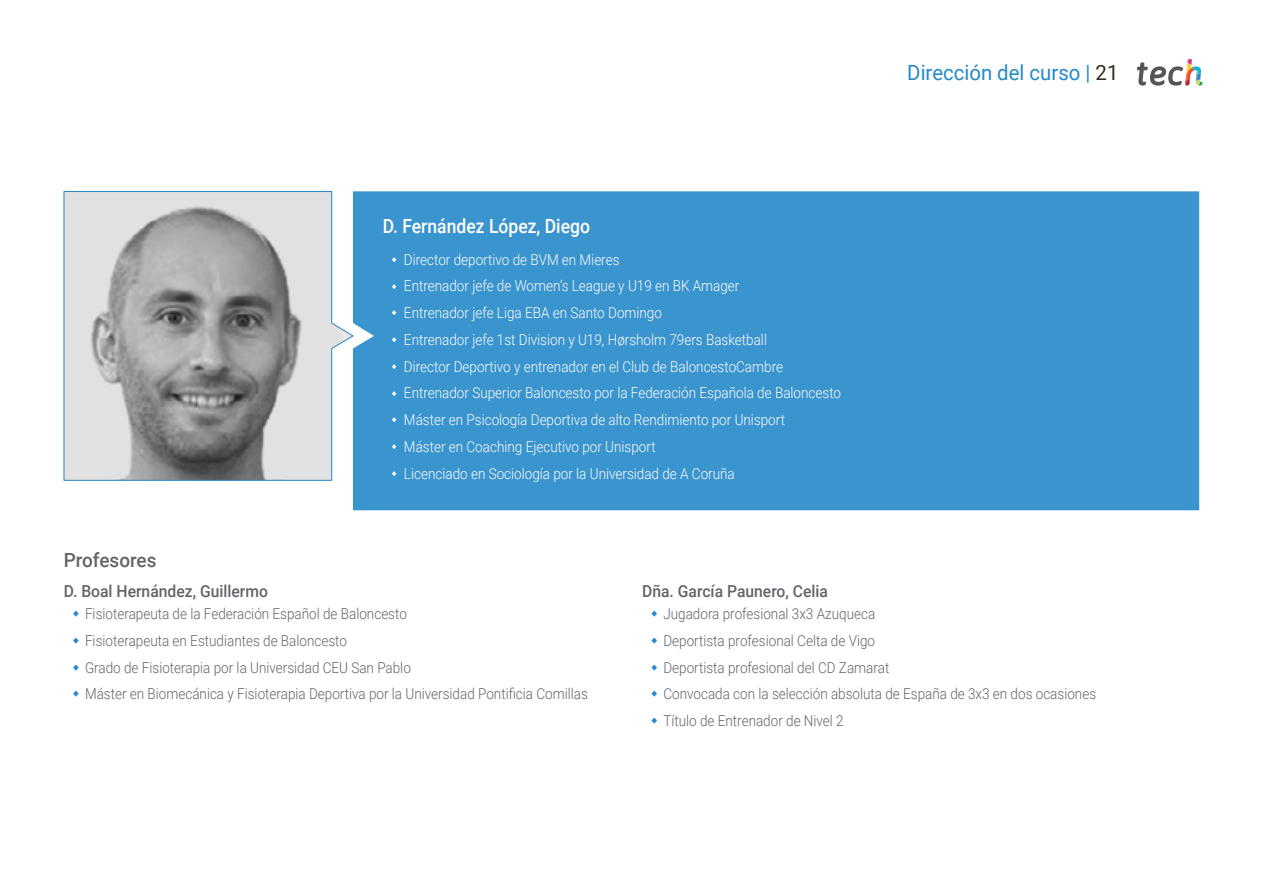
<style>
.page{position:relative;width:1263px;height:893px;background:#fff}
.page>*{position:absolute;margin:0;border:0;box-sizing:border-box;transform-origin:0 0}
.t1{font:21px "Roboto";color:#2488c9}
.t2{font:500 19.5px "Roboto";color:#fff;scale:.9 1}
.t3{font:500 19.5px "Roboto";color:#61646a}
.t4{font:500 16.5px "Roboto";color:#61646a;scale:.95 1}
.t5{font:300 15px/26.7px "Roboto";color:#fff;scale:.9 1}
.t6{font:300 15px/26.7px "Roboto";color:#61646a;scale:.9 1}
.s1{color:#312e20}
</style>
<div class="page">
<div style="left:353px;top:191px;width:846px;height:319px;background:#3a94ce"></div>
<svg style="left:1137px;top:59px;width:65px;height:27px"></svg>
<svg style="left:64px;top:191px;width:290px;height:290px;background:#b5b7b8"></svg>
<svg style="left:392px;top:257px;width:5px;height:5px"></svg>
<svg style="left:392px;top:284px;width:5px;height:5px"></svg>
<svg style="left:392px;top:310px;width:5px;height:5px"></svg>
<svg style="left:392px;top:337px;width:5px;height:5px"></svg>
<svg style="left:392px;top:364px;width:5px;height:5px"></svg>
<svg style="left:392px;top:391px;width:5px;height:5px"></svg>
<svg style="left:392px;top:417px;width:5px;height:5px"></svg>
<svg style="left:392px;top:444px;width:5px;height:5px"></svg>
<svg style="left:392px;top:471px;width:5px;height:5px"></svg>
<h2 class="t2" style="left:383px;top:212px;width:232px">D. Fernández López, Diego</h2>
<p class="t5" style="left:404px;top:245px;width:487px">Director deportivo de BVM en Mieres<br>Entrenador jefe de Women’s League y U19 en BK Amager<br>Entrenador jefe Liga EBA en Santo Domingo<br>Entrenador jefe 1st Division y U19, Hørsholm 79ers Basketball<br>Director Deportivo y entrenador en el Club de BaloncestoCambre Entrenador Superior Baloncesto por la Federación Española de Baloncesto Máster en Psicología Deportiva de alto Rendimiento por Unisport<br>Máster en Coaching Ejecutivo por Unisport<br>Licenciado en Sociología por la Universidad de A Coruña</p>
<h1 class="t1" style="left:907px;top:57px;width:213px">Dirección del curso | <span class="s1">21</span></h1>
<h2 class="t3" style="left:64px;top:547px;width:94px">Profesores</h2>
<p class="t4" style="left:64px;top:579px;width:216px">D. Boal Hernández, Guillermo</p>
<p class="t6" style="left:85px;top:600px;width:560px">Fisioterapeuta de la Federación Español de Baloncesto<br>Fisioterapeuta en Estudiantes de Baloncesto<br>Grado de Fisioterapia por la Universidad CEU San Pablo<br>Máster en Biomecánica y Fisioterapia Deportiva por la Universidad Pontificia Comillas</p>
<p class="t4" style="left:642px;top:579px;width:197px">Dña. García Paunero, Celia</p>
<p class="t6" style="left:663px;top:600px;width:482px">Jugadora profesional 3x3 Azuqueca<br>Deportista profesional Celta de Vigo<br>Deportista profesional del CD Zamarat<br>Convocada con la selección absoluta de España de 3x3 en dos ocasiones Título de Entrenador de Nivel 2</p>
</div>
